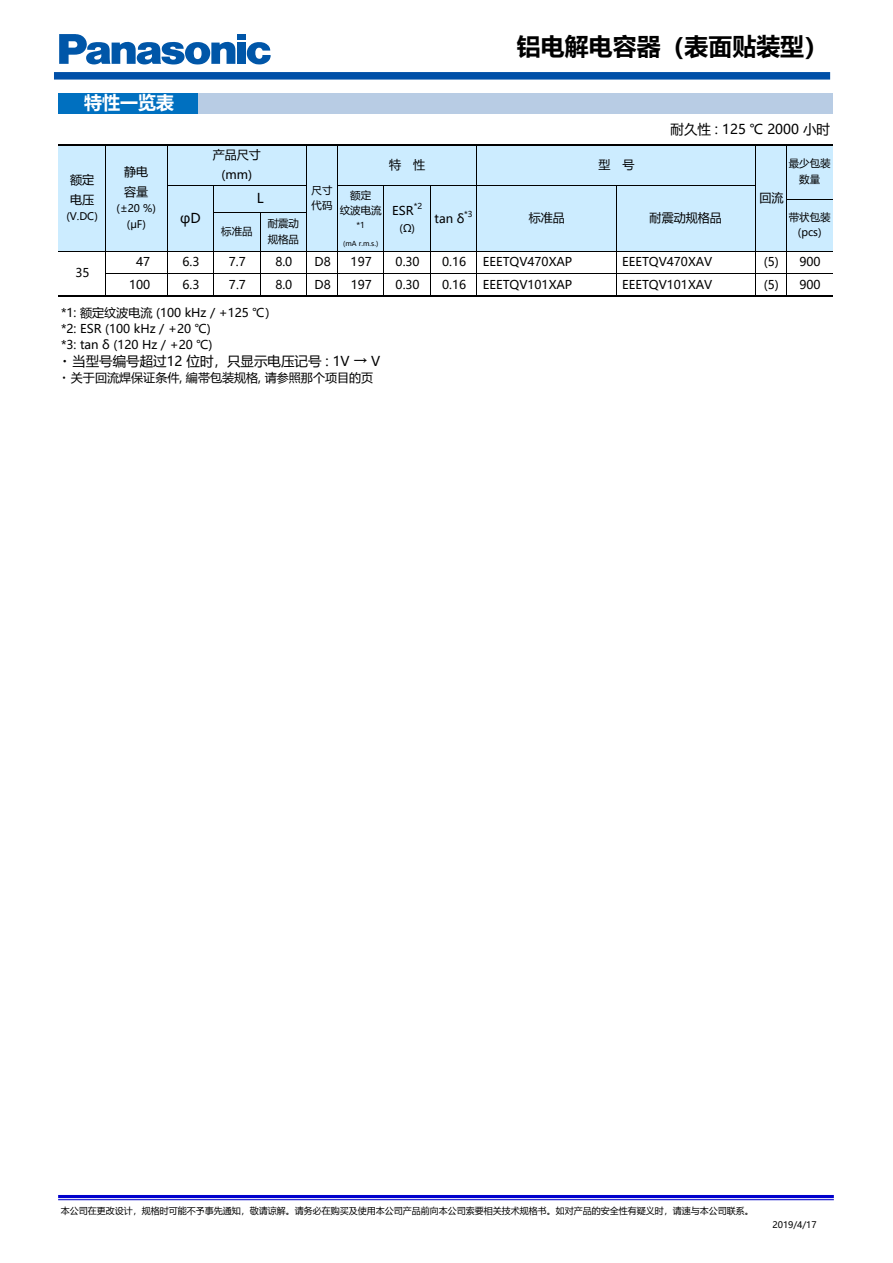
<style>
.page{position:relative;width:893px;height:1263px;background:#fff}
.page>*{position:absolute;margin:0;border:0;box-sizing:border-box;transform-origin:0 0}
.t1{font:700 24px "Microsoft Ya Hei";color:#000}
.t2{font:700 18px "Microsoft Ya Hei";color:#fff}
.t3{font:13.5px "Microsoft Ya Hei";color:#000}
.t4{font:12px/19.2px "Microsoft Ya Hei";color:#000}
.t5{font:10.5px/15.6px "Microsoft Ya Hei";color:#000;text-align:center}
.t6{font:9px "Microsoft Ya Hei";color:#000}
.t7{font:8.1px "Microsoft Ya Hei";color:#000}
.t8{font:6.9px "Microsoft Ya Hei";color:#000}
.s1{font-family:"Meiryo UI"}
</style>
<div class="page">
<div style="left:59px;top:93px;width:139px;height:21px;background:#0070c0"></div>
<div style="left:198px;top:93px;width:635px;height:21px;background:#b8cce4"></div>
<div style="left:59px;top:145px;width:774px;height:107px;background:#ccecff"></div>
<hr style="left:167px;top:186px;width:140px;height:1px;background:#000">
<hr style="left:105px;top:146px;width:1px;height:149px;background:#000">
<hr style="left:167px;top:146px;width:1px;height:149px;background:#000">
<hr style="left:306px;top:146px;width:1px;height:149px;background:#000">
<hr style="left:337px;top:146px;width:1px;height:149px;background:#000">
<hr style="left:477px;top:146px;width:1px;height:149px;background:#000">
<hr style="left:755px;top:146px;width:1px;height:149px;background:#000">
<hr style="left:786px;top:146px;width:1px;height:149px;background:#000">
<hr style="left:213px;top:186px;width:1px;height:109px;background:#000">
<hr style="left:384px;top:186px;width:1px;height:109px;background:#000">
<hr style="left:430px;top:186px;width:1px;height:109px;background:#000">
<hr style="left:616px;top:186px;width:1px;height:109px;background:#000">
<hr style="left:260px;top:212px;width:1px;height:83px;background:#000">
<hr style="left:59px;top:144px;width:774px;height:2px;background:#000">
<hr style="left:338px;top:186px;width:417px;height:1px;background:#000">
<hr style="left:786px;top:199px;width:47px;height:1px;background:#000">
<hr style="left:214px;top:212px;width:93px;height:1px;background:#000">
<hr style="left:59px;top:251px;width:774px;height:1px;background:#000">
<hr style="left:105px;top:274px;width:728px;height:1px;background:#000">
<hr style="left:59px;top:295px;width:774px;height:2px;background:#000">
<hr style="left:58px;top:1199px;width:776px;height:1px;background:#00c">
<hr style="left:58px;top:1195px;width:776px;height:3px;background:#00c">
<svg style="left:247px;top:42px;width:24px;height:22px"></svg>
<div style="left:237px;top:34px;width:9px;height:6px;background:#0056a8"></div>
<div style="left:237px;top:43px;width:9px;height:21px;background:#0056a8"></div>
<svg style="left:59px;top:34px;width:176px;height:30px"></svg>
<div style="left:54px;top:72px;width:776px;height:8px;background:#0050a8"></div>
<p class="t1" style="left:517px;top:30px;width:313px">铝电解电容器（表面贴装型）</p>
<p class="t2" style="left:84px;top:90px;width:91px">特性一览表</p>
<p class="t4" style="left:70px;top:170px;width:26px">额定电压</p>
<p class="t5" style="left:66px;top:208px;width:33px">(V.DC)</p>
<p class="t4" style="left:124px;top:162px;width:26px">静电容量</p>
<p class="t5" style="left:117px;top:200px;width:41px">(±20 %) (μF)</p>
<p class="t3" style="left:180px;top:209px;width:22px">φD</p>
<p class="t4" style="left:213px;top:145px;width:50px">产品尺寸</p>
<p class="t4" style="left:222px;top:165px;width:32px">(mm)</p>
<p class="t3" style="left:257px;top:189px;width:8px">L</p>
<p class="t5" style="left:221px;top:223px;width:33px">标准品</p>
<p class="t5" style="left:268px;top:215px;width:33px;text-align:left">耐震动规格品</p>
<p class="t3" style="left:671px;top:120px;width:161px">耐久性 : 125 ℃ 2000 小时</p>
<p class="t5" style="left:312px;top:182px;width:22px;text-align:left">尺寸代码</p>
<p class="t4" style="left:389px;top:155px;width:38px">特　性</p>
<p class="t4" style="left:599px;top:155px;width:38px">型　号</p>
<p class="t5" style="left:340px;top:187px;width:43px">额定<br>纹波电流</p>
<p class="t7" style="left:357px;top:219px;width:10px">*1</p>
<p class="t8" style="left:343px;top:239px;width:37px">(mA r.m.s.)</p>
<p class="t4" style="left:392px;top:201px;width:23px">ESR</p>
<p class="t7" style="left:414px;top:201px;width:10px">*2</p>
<p class="t5" style="left:400px;top:220px;width:17px">(Ω)</p>
<p class="t4" style="left:435px;top:209px;width:31px">tan δ</p>
<p class="t7" style="left:464px;top:209px;width:10px">*3</p>
<p class="t4" style="left:529px;top:208px;width:38px">标准品</p>
<p class="t4" style="left:650px;top:208px;width:74px">耐震动规格品</p>
<p class="t5" style="left:789px;top:155px;width:43px">最少包装数量</p>
<p class="t5" style="left:789px;top:209px;width:43px">带状包装(pcs)</p>
<p class="t4" style="left:759px;top:188px;width:26px">回流</p>
<p class="t4" style="left:76px;top:263px;width:16px">35</p>
<p class="t4" style="left:229px;top:252px;width:18px">7.7</p>
<p class="t4" style="left:275px;top:252px;width:18px">8.0</p>
<p class="t4" style="left:351px;top:252px;width:23px">197</p>
<p class="t4" style="left:396px;top:252px;width:25px">0.30</p>
<p class="t4" style="left:442px;top:252px;width:25px">0.16</p>
<p class="t4" style="left:483px;top:252px;width:91px">EEETQV470XAP</p>
<p class="t4" style="left:136px;top:252px;width:16px">47</p>
<p class="t4" style="left:183px;top:252px;width:18px">6.3</p>
<p class="t4" style="left:314px;top:252px;width:18px">D8</p>
<p class="t4" style="left:314px;top:274px;width:18px">D8</p>
<p class="t4" style="left:442px;top:274px;width:25px">0.16</p>
<p class="t4" style="left:622px;top:252px;width:92px">EEETQV470XAV</p>
<p class="t4" style="left:764px;top:252px;width:17px">(5)</p>
<p class="t4" style="left:800px;top:252px;width:23px">900</p>
<p class="t4" style="left:129px;top:274px;width:23px">100</p>
<p class="t4" style="left:183px;top:274px;width:18px">6.3</p>
<p class="t4" style="left:229px;top:274px;width:18px">7.7</p>
<p class="t4" style="left:275px;top:274px;width:18px">8.0</p>
<p class="t4" style="left:351px;top:274px;width:23px">197</p>
<p class="t4" style="left:396px;top:274px;width:25px">0.30</p>
<p class="t4" style="left:483px;top:274px;width:91px">EEETQV101XAP</p>
<p class="t4" style="left:622px;top:274px;width:92px">EEETQV101XAV</p>
<p class="t4" style="left:764px;top:274px;width:17px">(5)</p>
<p class="t4" style="left:800px;top:274px;width:23px">900</p>
<p class="t4" style="left:61px;top:302px;width:217px">*1: 额定纹波电流 (100 kHz / +125 ℃）</p>
<p class="t4" style="left:61px;top:319px;width:151px">*2: ESR (100 kHz / +20 ℃)</p>
<p class="t4" style="left:61px;top:335px;width:153px">*3: tan δ (120 Hz / +20 ℃)</p>
<p class="t3" style="left:61px;top:352px;width:320px"><span class="s1">・</span> 当型号编号超过12 位时，只显示电压记号 : 1V → V</p>
<p class="t4" style="left:61px;top:367px;width:314px"><span class="s1">・</span> 关于回流焊保证条件, 編帯包装规格, 请参照那个项目的页</p>
<p class="t6" style="left:61px;top:1205px;width:695px">本公司在更改设计，规格时可能不予事先通知，敬请谅解。请务必在购买及使用本公司产品前向本公司索要相关技术规格书。如对产品的安全性有疑义时，请速与本公司联系。</p>
<p class="t6" style="left:773px;top:1218px;width:46px">2019/4/17</p>
</div>
